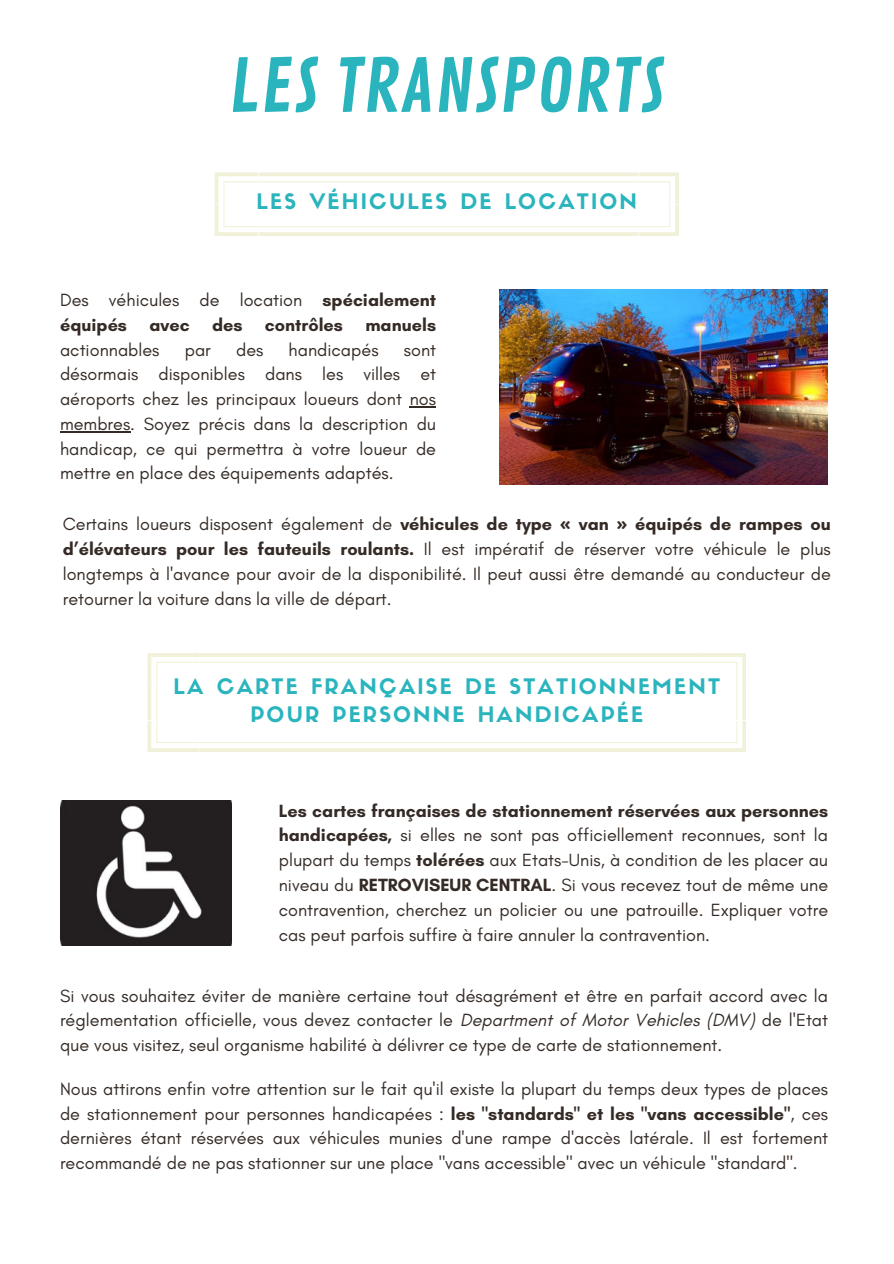
<style>
.page{position:relative;width:894px;height:1264px;background:#fff}
.page>*{position:absolute;margin:0;border:0;box-sizing:border-box;transform-origin:0 0}
.t1{font:72px "Contrail One";letter-spacing:.01em;color:#2ab4bd}
.t2{font:21px/28.2px "Sifonn Basic";letter-spacing:.105em;color:#2ab4bd;text-align:center}
.t3{font:18px/24.8px "Glacial Indifference";color:#352b26;text-align:justify}
.t4{font:700 18px/24.8px "Glacial Indifference";color:#352b26}
.s1{font-weight:400}
.s2{font-weight:700}
.s3{font-family:"Noto Sans";font-weight:700}
.s4{font-style:italic}
</style>
<div class="page">
<svg style="left:214px;top:172px;width:464px;height:64px"></svg>
<svg style="left:409px;top:406px;width:27px;height:1px"></svg>
<hr style="left:60px;top:431px;width:70px;height:1px;background:#352b26">
<img style="left:499px;top:290px;width:328px;height:194px">
<svg style="left:147px;top:653px;width:598px;height:99px"></svg>
<img style="left:60px;top:800px;width:171px;height:145px">
<h1 class="t1" style="left:229px;top:44px;width:437px">LES TRANSPORTS</h1>
<p class="t2" style="left:256px;top:187px;width:382px">LES VÉHICULES DE LOCATION</p>
<p class="t4" style="left:60px;top:287px;width:377px"><span class="s1">Des véhicules de location</span> spécialement équipés avec des contrôles manuels</p>
<p class="t3" style="left:60px;top:337px;width:101px">actionnables</p>
<p class="t3" style="left:185px;top:337px;width:28px">par</p>
<p class="t3" style="left:236px;top:337px;width:29px">des</p>
<p class="t3" style="left:288px;top:337px;width:91px">handicapés</p>
<p class="t3" style="left:60px;top:337px;width:377px;text-indent:344px">sont désormais disponibles dans les villes et aéroports chez les principaux loueurs dont nos membres. Soyez précis dans la description du handicap, ce qui permettra à votre loueur de mettre en place des équipements adaptés.</p>
<p class="t3" style="left:63px;top:512px;width:769px">Certains loueurs disposent également de <span class="s2">véhicules de type</span> <span class="s3">«</span> <span class="s2">van</span> <span class="s3">»</span> <span class="s2">équipés de rampes ou d’élévateurs pour les fauteuils roulants.</span> Il est impératif de réserver votre véhicule le plus longtemps à l'avance pour avoir de la disponibilité. Il peut aussi être demandé au conducteur de retourner la voiture dans la ville de départ.</p>
<p class="t2" style="left:173px;top:671px;width:547px">LA CARTE FRANÇAISE DE STATIONNEMENT<br>POUR PERSONNE HANDICAPÉE</p>
<p class="t3" style="left:279px;top:798px;width:550px"><span class="s2">Les cartes françaises de stationnement réservées aux personnes handicapées,</span> si elles ne sont pas officiellement reconnues, sont la plupart du temps <span class="s2">tolérées</span> aux Etats-Unis, à condition de les placer au niveau du <span class="s2">RETROVISEUR CENTRAL</span>. Si vous recevez tout de même une contravention, cherchez un policier ou une patrouille. Expliquer votre cas peut parfois suffire à faire annuler la contravention.</p>
<p class="t3" style="left:60px;top:983px;width:769px">Si vous souhaitez éviter de manière certaine tout désagrément et être en parfait accord avec la réglementation officielle, vous devez contacter le <span class="s4">Department of Motor Vehicles (DMV)</span> de l'Etat que vous visitez, seul organisme habilité à délivrer ce type de carte de stationnement.</p>
<p class="t3" style="left:60px;top:1076px;width:769px">Nous attirons enfin votre attention sur le fait qu'il existe la plupart du temps deux types de places de stationnement pour personnes handicapées : <span class="s2">les "standards" et les "vans accessible"</span>, ces dernières étant réservées aux véhicules munies d'une rampe d'accès latérale. Il est fortement recommandé de ne pas stationner sur une place "vans accessible" avec un véhicule "standard".</p>
</div>
